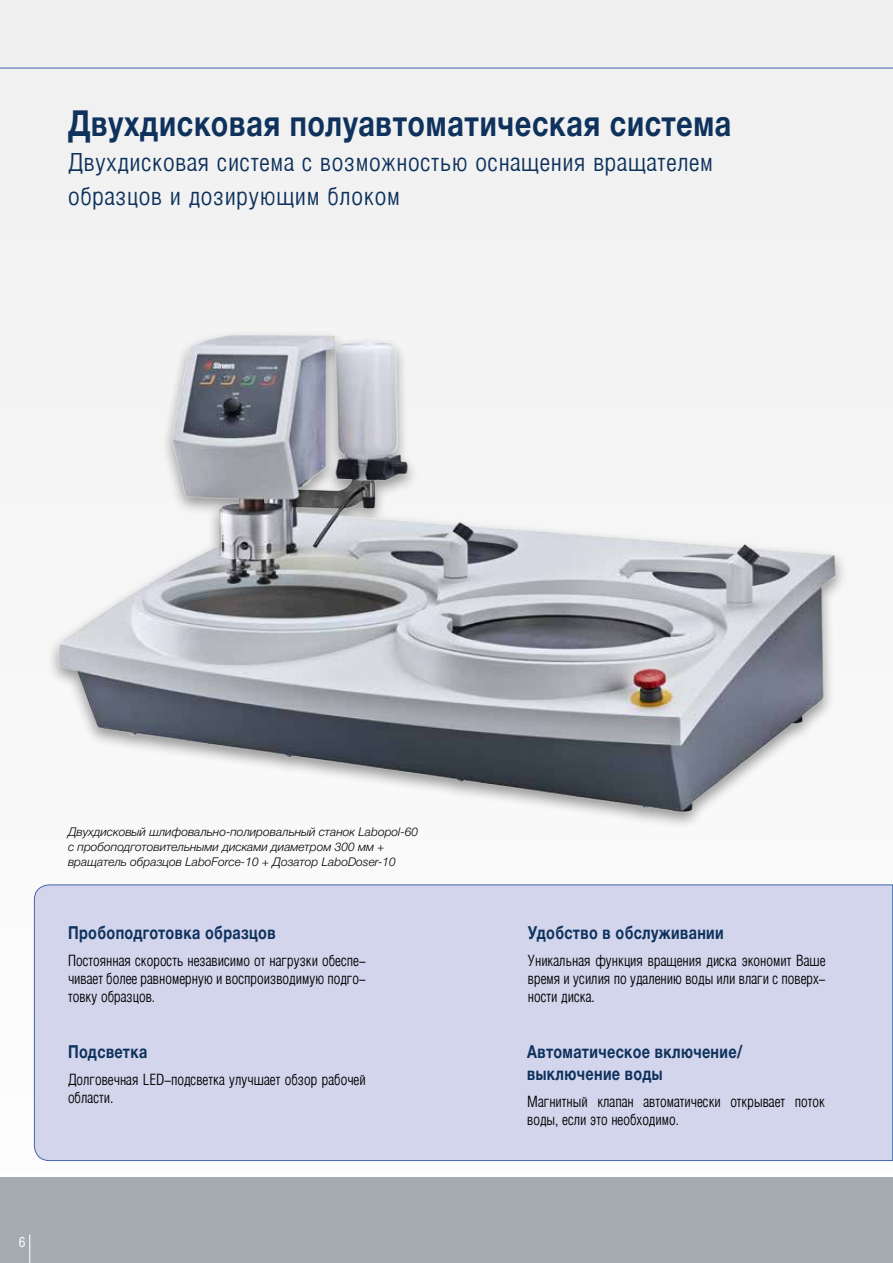
<style>
.page{position:relative;width:893px;height:1263px;background:#fff}
.page>*{position:absolute;margin:0;border:0;box-sizing:border-box;transform-origin:0 0}
.t1{font:700 36px "Helvetica Neue Cyr";letter-spacing:.025em;color:#0e325c;scale:.8 1}
.t2{font:300 24px/34.5px "Helios Cond";letter-spacing:.025em;color:#0e325c;scale:1.1 1}
.t3{font:700 18px/21.6px "Helvetica Neue Cyr";letter-spacing:.025em;color:#0e325c;scale:.8 1}
.t4{font:300 15px/18px "Helios Cond";color:#000;text-align:justify}
.t5{font:condensed 13.5px "Helvetica LT Std";color:#fff}
.t6{font:italic 300 12px/15px "Helvetica Neue Cyr";color:#000}
</style>
<div class="page">
<div style="left:0;top:0;width:893px;height:1174px;background:#f0f0f0"></div>
<div style="left:0;top:1178px;width:893px;height:85px;background:#a4acb1"></div>
<svg style="left:29px;top:1234px;width:1px;height:29px"></svg>
<img style="left:53px;top:335px;width:788px;height:487px">
<hr style="left:0;top:68px;width:893px;height:1px;background:#4565ad">
<div style="left:34px;top:884px;width:859px;height:277px;background:#d3d5ed"></div>
<h1 class="t1" style="left:68px;top:104px;width:831px">Двухдисковая полуавтоматическая система</h1>
<h2 class="t2" style="left:68px;top:146px;width:588px">Двухдисковая система с возможностью оснащения вращателем образцов и дозирующим блоком</h2>
<p class="t6" style="left:68px;top:824px;width:352px">Двухдисковый шлифовально-полировальный станок Labopol-60 с пробоподготовительными дисками диаметром 300 мм + вращатель образцов LaboForce-10 + Дозатор LaboDoser-10</p>
<p class="t3" style="left:68px;top:922px;width:261px">Пробоподготовка образцов</p>
<p class="t4" style="left:68px;top:952px;width:299px">Постоянная скорость независимо от нагрузки обеспе&shy;чивает более равномерную и воспроизводимую подго&shy;товку образцов.</p>
<p class="t3" style="left:68px;top:1041px;width:101px">Подсветка</p>
<p class="t4" style="left:68px;top:1072px;width:299px">Долговечная LED-подсветка улучшает обзор рабочей области.</p>
<p class="t5" style="left:19px;top:1234px;width:8px">6</p>
<p class="t3" style="left:528px;top:922px;width:246px">Удобство в обслуживании</p>
<p class="t4" style="left:528px;top:952px;width:299px">Уникальная функция вращения диска экономит Ваше время и усилия по удалению воды или влаги с поверх&shy;ности диска.</p>
<p class="t3" style="left:527px;top:1041px;width:270px">Автоматическое включение/ выключение воды</p>
<p class="t4" style="left:527px;top:1093px;width:299px">Магнитный клапан автоматически открывает поток воды, если это необходимо.</p>
</div>
